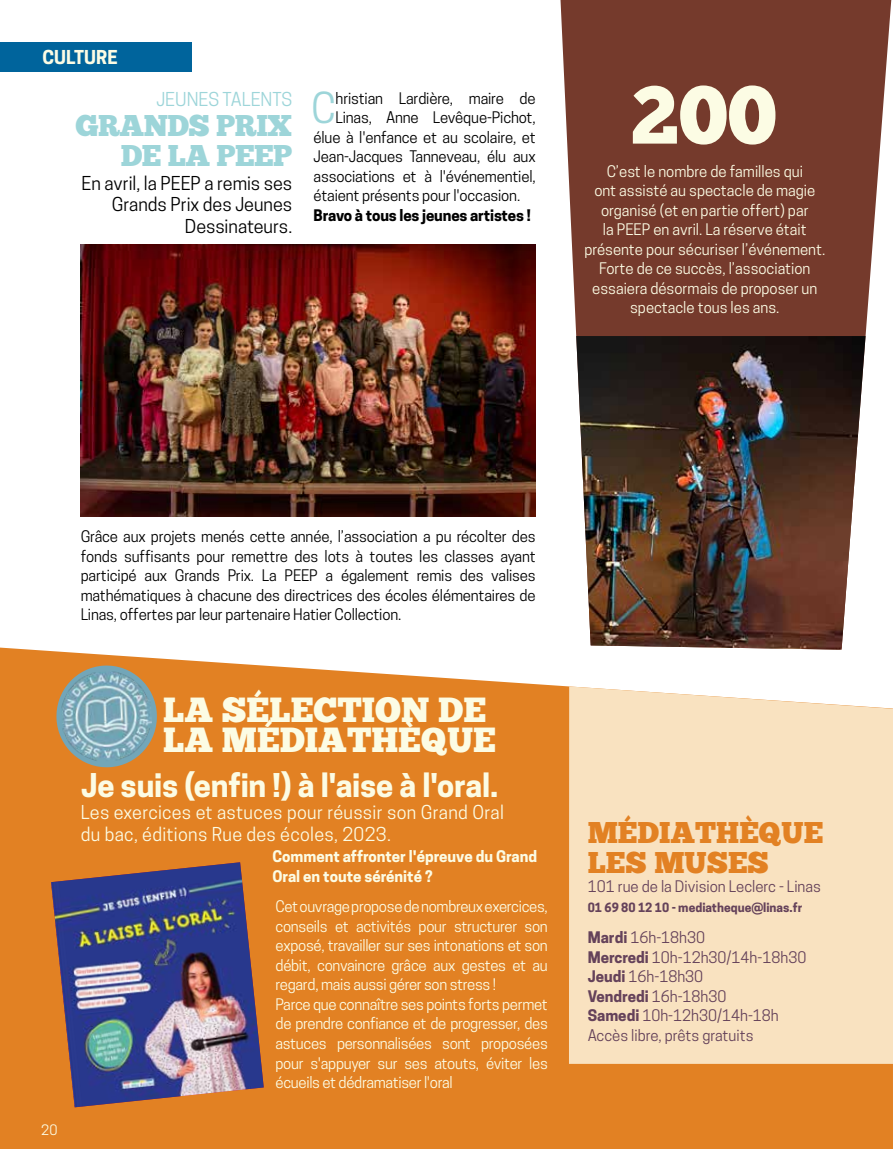
<style>
.page{position:relative;width:893px;height:1149px;background:#fff}
.page>*{position:absolute;margin:0;border:0;box-sizing:border-box;transform-origin:0 0}
.t1{font:81.6px "Chunk Five";color:#fcfce4}
.t2{font:40.05px "Cooper Hewitt";color:#9dd5d9}
.t3{font:34.95px/30px "Chunk Five";color:#fcfce4}
.t4{font:700 30.75px "Cooper Hewitt";letter-spacing:-.005em;color:#fcfce4}
.t5{font:30px/30px "Chunk Five";color:#e28123}
.t6{font:30px/30px "Chunk Five";letter-spacing:-.02em;color:#9dd5d9;text-align:right}
.t7{font:18px/21.6px "Cooper Hewitt";letter-spacing:.015em;color:#fcfce4}
.t8{font:18px/21px "Cooper Hewitt";color:#000;text-align:right}
.t9{font:18px "Cooper Hewitt";color:#9dd5d9}
.t10{font:700 18px "Cooper Hewitt";color:#fcfce4}
.t11{font:15px/19.5px "Cooper Hewitt";letter-spacing:-.01em;color:#000;text-align:justify}
.t12{font:15px/19.5px "Cooper Hewitt";letter-spacing:-.02em;color:#fcfce4}
.t13{font:15px/19.5px "Cooper Hewitt";color:#fcfce4;text-align:center}
.t14{font:15px/19.5px "Cooper Hewitt";color:#65425a}
.t15{font:700 15px/19.5px "Cooper Hewitt";color:#fcfce4}
.t16{font:700 15px "Cooper Hewitt";letter-spacing:-.01em;color:#000}
.t17{font:13.5px "Cooper Hewitt";color:#fcfce4}
.t18{font:700 12px "Cooper Hewitt";color:#65425a}
.s1{font-weight:700}
</style>
<div class="page">
<div style="left:560px;top:0;width:331px;height:343px;background:#753a2c"></div>
<img style="left:576px;top:336px;width:289px;height:311px">
<svg style="left:0;top:647px;width:893px;height:501px;background:#e48c37"></svg>
<div style="left:569px;top:686px;width:324px;height:377px;background:#f9e2c0"></div>
<svg style="left:55px;top:664px;width:103px;height:104px;background:#c88944"></svg>
<img style="left:61px;top:670px;width:92px;height:92px">
<img style="left:51px;top:862px;width:213px;height:244px">
<img style="left:81px;top:244px;width:454px;height:272px">
<div style="left:0;top:43px;width:191px;height:29px;background:#00649c"></div>
<p class="t10" style="left:43px;top:47px;width:77px">CULTURE</p>
<h1 class="t1" style="left:631px;top:66px;width:147px">200</h1>
<h2 class="t2" style="left:311px;top:85px;width:26px">C</h2>
<p class="t11" style="left:336px;top:88px;width:202px">hristian Lardière, maire de</p>
<p class="t9" style="left:156px;top:89px;width:137px">JEUNES TALENTS</p>
<h3 class="t6" style="left:75px;top:111px;width:218px">GRANDS PRIX<br>DE LA PEEP</h3>
<p class="t8" style="left:82px;top:173px;width:212px">En avril, la PEEP a remis ses<br>Grands Prix des Jeunes<br>Dessinateurs.</p>
<p class="t13" style="left:584px;top:161px;width:242px">C’est le nombre de familles qui<br>ont assisté au spectacle de magie organisé (et en partie offert) par<br>la PEEP en avril. La réserve était présente pour sécuriser l’événement.<br>Forte de ce succès, l’association essaiera désormais de proposer un spectacle tous les ans.</p>
<p class="t11" style="left:336px;top:108px;width:202px">Linas, Anne Levêque-Pichot,</p>
<p class="t11" style="left:314px;top:127px;width:224px">élue à l'enfance et au scolaire, et</p>
<p class="t11" style="left:314px;top:147px;width:224px">Jean-Jacques Tanneveau, élu aux</p>
<p class="t11" style="left:314px;top:166px;width:224px">associations et à l'événementiel,</p>
<p class="t11" style="left:314px;top:186px;width:208px">étaient présents pour l'occasion.</p>
<p class="t16" style="left:314px;top:206px;width:219px">Bravo à tous les jeunes artistes !</p>
<p class="t11" style="left:81px;top:527px;width:456px">Grâce aux projets menés cette année, l’association a pu récolter des fonds suffisants pour remettre des lots à toutes les classes ayant participé aux Grands Prix. La PEEP a également remis des valises mathématiques à chacune des directrices des écoles élémentaires de Linas, offertes par leur partenaire Hatier Collection.</p>
<p class="t17" style="left:41px;top:1121px;width:18px">20</p>
<h3 class="t3" style="left:163px;top:694px;width:334px">LA SÉLECTION DE<br>LA MÉDIATHÈQUE</h3>
<h3 class="t4" style="left:81px;top:766px;width:419px">Je suis (enfin !) à l'aise à l'oral.</h3>
<p class="t7" style="left:81px;top:801px;width:425px">Les exercices et astuces pour réussir son Grand Oral du bac, éditions Rue des écoles, 2023.</p>
<p class="t15" style="left:272px;top:846px;width:266px">Comment affronter l'épreuve du Grand<br>Oral en toute sérénité ?</p>
<p class="t12" style="left:276px;top:896px;width:274px">Cet ouvrage propose de nombreux exercices, conseils et activités pour structurer son exposé, travailler sur ses intonations et son débit, convaincre grâce aux gestes et au regard, mais aussi gérer son stress !<br>Parce que connaître ses points forts permet de prendre confiance et de progresser, des astuces personnalisées sont proposées pour s'appuyer sur ses atouts, éviter les écueils et dédramatiser l'oral</p>
<h3 class="t5" style="left:588px;top:817px;width:237px">MÉDIATHÈQUE<br>LES MUSES</h3>
<p class="t14" style="left:588px;top:876px;width:235px">101 rue de la Division Leclerc - Linas</p>
<p class="t18" style="left:588px;top:899px;width:216px">01 69 80 12 10 - mediatheque@linas.fr</p>
<p class="t14" style="left:588px;top:927px;width:220px"><span class="s1">Mardi</span> 16h-18h30<br><span class="s1">Mercredi</span> 10h-12h30/14h-18h30<br><span class="s1">Jeudi</span> 16h-18h30<br><span class="s1">Vendredi</span> 16h-18h30<br><span class="s1">Samedi</span> 10h-12h30/14h-18h<br>Accès libre, prêts gratuits</p>
</div>
